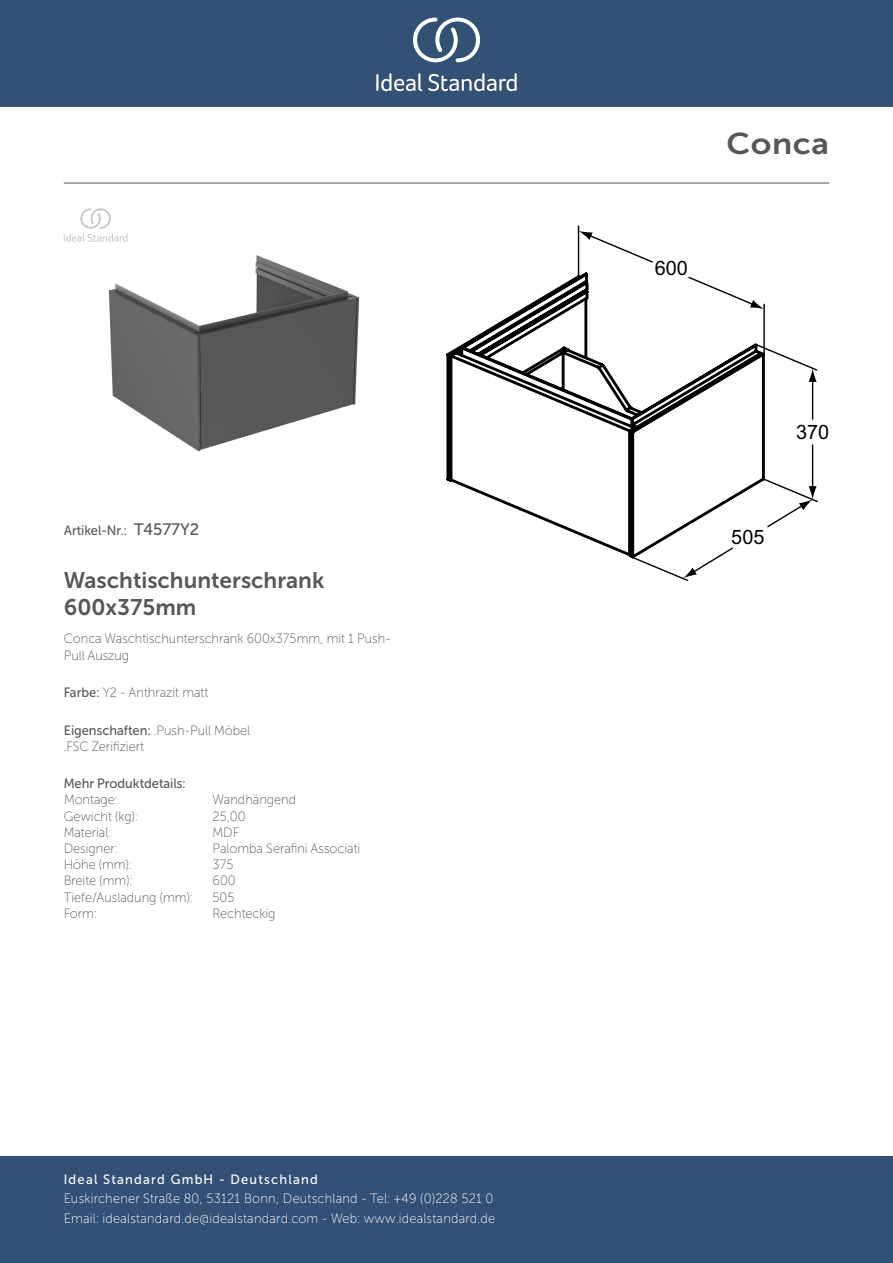
<style>
.page{position:relative;width:893px;height:1263px;background:#fff}
.page>*{position:absolute;margin:0;border:0;box-sizing:border-box;transform-origin:0 0}
._001_Produkttyp{font:30px "Museo Sans 700";letter-spacing:.02em;color:#575756;scale:1.1 1}
.t1{font:22.5px/27px "Museo Sans Cyrl 700";color:#575756}
.t2{font:19.8px "Arial";color:#000}
.t3{font:13.5px/19.5px "Museo Sans Cyrl 100";letter-spacing:.02em;color:#fff;scale:.95 1}
.Marketing_Descriptio{font:13.5px/16.2px "Museo Sans Cyrl 100";color:#575756;scale:.95 1}
.Features{font:13.5px/16.2px "Museo Sans Cyrl 100";color:#575756;scale:.95 1}
.sku{font:13.5px "Museo Sans Cyrl 500";color:#575756;scale:.95 1}
.Designer{font:13.5px "Museo Sans Cyrl 100";color:#575756;scale:.95 1}
.t4{font:13.5px "Museo Sans Cyrl 500";letter-spacing:.1em;color:#fff;scale:.95 1}
.Depth__mm{font:13.5px "Museo Sans Cyrl 100";color:#575756;scale:.95 1}
.Colour{font:13.5px "Museo Sans Cyrl 100";color:#575756;scale:.95 1}
.Mounting{font:13.5px "Museo Sans Cyrl 100";color:#575756;scale:.95 1}
.Net_Weight__kg{font:13.5px "Museo Sans Cyrl 100";color:#575756;scale:.95 1}
.Shape{font:13.5px "Museo Sans Cyrl 100";color:#575756;scale:.95 1}
.Width__mm{font:13.5px "Museo Sans Cyrl 100";color:#575756;scale:.95 1}
.Material{font:13.5px "Museo Sans Cyrl 100";color:#575756;scale:.95 1}
.Height__mm{font:13.5px "Museo Sans Cyrl 100";color:#575756;scale:.95 1}
.s1{font-size:16.5px}
.s2{font-family:"Museo Sans Cyrl 500"}
</style>
<div class="page">
<div style="left:0;top:1157px;width:893px;height:106px;background:#335075"></div>
<div style="left:0;top:0;width:893px;height:107px;background:#335075"></div>
<svg style="left:428px;top:73px;width:89px;height:18px"></svg>
<svg style="left:376px;top:73px;width:46px;height:18px"></svg>
<svg style="left:413px;top:18px;width:67px;height:44px"></svg>
<hr style="left:64px;top:183px;width:765px;height:1px;background:#575756">
<svg style="left:446px;top:276px;width:131px;height:259px"></svg>
<svg style="left:806px;top:364px;width:12px;height:143px"></svg>
<svg style="left:577px;top:225px;width:229px;height:356px"></svg>
<svg style="left:578px;top:231px;width:186px;height:78px"></svg>
<img style="left:108px;top:255px;width:252px;height:197px">
<svg style="left:64px;top:208px;width:64px;height:34px"></svg>
<p class="sku" style="left:64px;top:523px;width:144px">Artikel-Nr.: <span class="s1">T4577Y2</span></p>
<p class="t1" style="left:64px;top:566px;width:262px">Waschtischunterschrank<br>600x375mm</p>
<p class="Marketing_Descriptio" style="left:64px;top:631px;width:346px">Conca Waschtischunterschrank 600x375mm, mit 1 Push-<br>Pull Auszug</p>
<p class="Colour" style="left:64px;top:685px;width:154px"><span class="s2">Farbe:</span> Y2 - Anthrazit matt</p>
<p class="Features" style="left:64px;top:722px;width:198px"><span class="s2">Eigenschaften:</span> .Push-Pull Möbel .FSC Zerifiziert</p>
<p class="sku" style="left:64px;top:776px;width:130px">Mehr Produktdetails:</p>
<p class="Mounting" style="left:64px;top:793px;width:58px">Montage:</p>
<p class="Mounting" style="left:213px;top:793px;width:89px">Wandhängend</p>
<p class="Net_Weight__kg" style="left:64px;top:809px;width:79px">Gewicht (kg):</p>
<p class="Net_Weight__kg" style="left:213px;top:809px;width:36px">25,00</p>
<p class="Material" style="left:64px;top:825px;width:51px">Material:</p>
<p class="Material" style="left:213px;top:825px;width:29px">MDF</p>
<p class="Designer" style="left:64px;top:841px;width:58px">Designer:</p>
<p class="Designer" style="left:213px;top:841px;width:157px">Palomba Serafini Associati</p>
<p class="Height__mm" style="left:64px;top:857px;width:73px">Höhe (mm):</p>
<p class="Height__mm" style="left:213px;top:857px;width:23px">375</p>
<p class="Width__mm" style="left:64px;top:874px;width:74px">Breite (mm):</p>
<p class="Width__mm" style="left:213px;top:874px;width:26px">600</p>
<p class="Depth__mm" style="left:64px;top:890px;width:137px">Tiefe/Ausladung (mm):</p>
<p class="Depth__mm" style="left:213px;top:890px;width:25px">505</p>
<p class="Shape" style="left:64px;top:906px;width:36px">Form:</p>
<p class="Shape" style="left:213px;top:906px;width:68px">Rechteckig</p>
<p class="t4" style="left:64px;top:1172px;width:269px">Ideal Standard GmbH - Deutschland</p>
<p class="t3" style="left:64px;top:1189px;width:456px">Euskirchener Straße 80, 53121 Bonn, Deutschland - Tel: +49 (0)228 521 0<br>Email: idealstandard.de@idealstandard.com - Web: www.idealstandard.de</p>
<p class="_001_Produkttyp" style="left:726px;top:127px;width:95px">Conca</p>
<p class="t2" style="left:655px;top:255px;width:35px">600</p>
<p class="t2" style="left:796px;top:419px;width:35px">370</p>
<p class="t2" style="left:731px;top:523px;width:35px">505</p>
</div>
